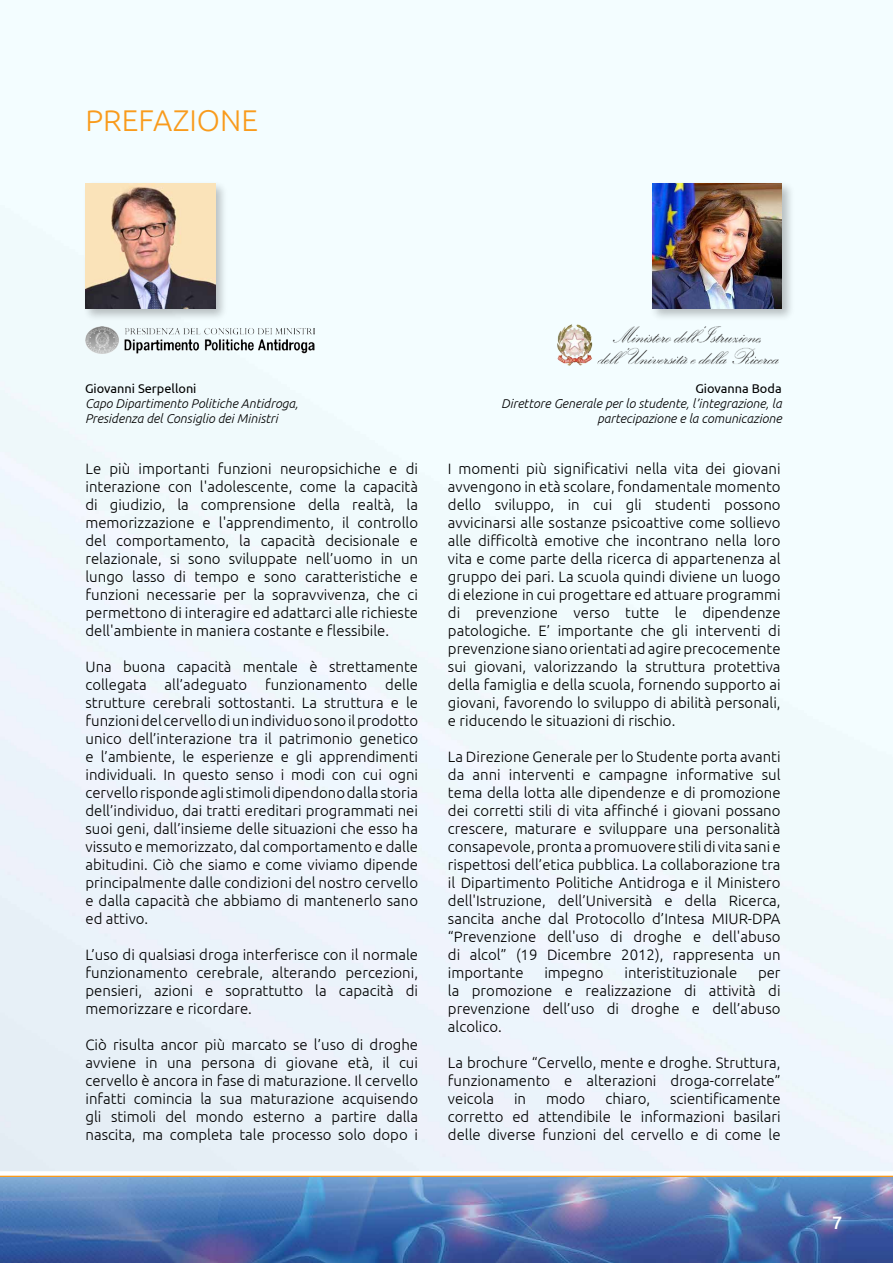
<style>
.page{position:relative;width:893px;height:1263px;background:#fff}
.page>*{position:absolute;margin:0;border:0;box-sizing:border-box;transform-origin:0 0}
.t1{font:300 30px "Ubuntu";color:#f99b1c}
.t2{font:500 18px "Ubuntu";color:#fff}
.t3{font:300 15px/18px "Ubuntu";color:#000;text-align:justify}
.t4{font:italic 300 12.75px/15.3px "Ubuntu";color:#000}
.t5{font:12.75px "Ubuntu";color:#000}
</style>
<div class="page">
<svg style="left:0;top:1171px;width:893px;height:5px"></svg>
<svg style="left:0;top:1176px;width:893px;height:2px;background:#b89f77"></svg>
<img style="left:0;top:1178px;width:893px;height:85px">
<div style="left:83px;top:180px;width:145px;height:141px;background:#000;opacity:.25"></div>
<img style="left:86px;top:183px;width:129px;height:125px">
<div style="left:649px;top:180px;width:146px;height:141px;background:#000;opacity:.25"></div>
<img style="left:652px;top:183px;width:130px;height:125px">
<img style="left:85px;top:326px;width:229px;height:27px">
<img style="left:551px;top:322px;width:231px;height:48px">
<h1 class="t1" style="left:85px;top:103px;width:174px">PREFAZIONE</h1>
<p class="t5" style="left:85px;top:381px;width:113px">Giovanni Serpelloni</p>
<p class="t4" style="left:85px;top:396px;width:215px">Capo Dipartimento Politiche Antidroga,<br>Presidenza del Consiglio dei Ministri</p>
<p class="t3" style="left:85px;top:459px;width:334px">Le più importanti funzioni neuropsichiche e di interazione con l'adolescente, come la capacità di giudizio, la comprensione della realtà, la memorizzazione e l'apprendimento, il controllo del comportamento, la capacità decisionale e relazionale, si sono sviluppate nell’uomo in un lungo lasso di tempo e sono caratteristiche e funzioni necessarie per la sopravvivenza, che ci permettono di interagire ed adattarci alle richieste dell'ambiente in maniera costante e flessibile.</p>
<p class="t3" style="left:85px;top:657px;width:334px">Una buona capacità mentale è strettamente collegata all’adeguato funzionamento delle strutture cerebrali sottostanti. La struttura e le funzioni del cervello di un individuo sono il prodotto unico dell’interazione tra il patrimonio genetico e l’ambiente, le esperienze e gli apprendimenti individuali. In questo senso i modi con cui ogni cervello risponde agli stimoli dipendono dalla storia dell’individuo, dai tratti ereditari programmati nei suoi geni, dall’insieme delle situazioni che esso ha vissuto e memorizzato, dal comportamento e dalle abitudini. Ciò che siamo e come viviamo dipende principalmente dalle condizioni del nostro cervello e dalla capacità che abbiamo di mantenerlo sano ed attivo.</p>
<p class="t3" style="left:85px;top:945px;width:334px">L’uso di qualsiasi droga interferisce con il normale funzionamento cerebrale, alterando percezioni, pensieri, azioni e soprattutto la capacità di memorizzare e ricordare.</p>
<p class="t3" style="left:85px;top:1035px;width:334px">Ciò risulta ancor più marcato se l’uso di droghe avviene in una persona di giovane età, il cui cervello è ancora in fase di maturazione. Il cervello infatti comincia la sua maturazione acquisendo gli stimoli del mondo esterno a partire dalla nascita, ma completa tale processo solo dopo i</p>
<p class="t5" style="left:695px;top:381px;width:88px">Giovanna Boda</p>
<p class="t4" style="left:501px;top:396px;width:282px;text-align:right">Direttore Generale per lo studente, l’integrazione, la partecipazione e la comunicazione</p>
<p class="t3" style="left:448px;top:459px;width:334px">I momenti più significativi nella vita dei giovani avvengono in età scolare, fondamentale momento dello sviluppo, in cui gli studenti possono avvicinarsi alle sostanze psicoattive come sollievo alle difficoltà emotive che incontrano nella loro vita e come parte della ricerca di appartenenza al gruppo dei pari. La scuola quindi diviene un luogo di elezione in cui progettare ed attuare programmi di prevenzione verso tutte le dipendenze patologiche. E’ importante che gli interventi di prevenzione siano orientati ad agire precocemente sui giovani, valorizzando la struttura protettiva della famiglia e della scuola, fornendo supporto ai giovani, favorendo lo sviluppo di abilità personali, e riducendo le situazioni di rischio.</p>
<p class="t3" style="left:448px;top:747px;width:334px">La Direzione Generale per lo Studente porta avanti da anni interventi e campagne informative sul tema della lotta alle dipendenze e di promozione dei corretti stili di vita affinché i giovani possano crescere, maturare e sviluppare una personalità consapevole, pronta a promuovere stili di vita sani e rispettosi dell’etica pubblica. La collaborazione tra il Dipartimento Politiche Antidroga e il Ministero dell'Istruzione, dell’Università e della Ricerca, sancita anche dal Protocollo d’Intesa MIUR-DPA “Prevenzione dell'uso di droghe e dell'abuso di alcol” (19 Dicembre 2012), rappresenta un importante</p>
<p class="t3" style="left:544px;top:963px;width:61px">impegno</p>
<p class="t3" style="left:624px;top:963px;width:114px">interistituzionale</p>
<p class="t3" style="left:448px;top:963px;width:334px;text-indent:310px">per la promozione e realizzazione di attività di prevenzione dell’uso di droghe e dell’abuso alcolico.</p>
<p class="t3" style="left:448px;top:1053px;width:334px">La brochure “Cervello, mente e droghe. Struttura, funzionamento e alterazioni droga-correlate” veicola</p>
<p class="t3" style="left:448px;top:1089px;width:334px;text-indent:222px">scientificamente corretto ed attendibile le informazioni basilari delle diverse funzioni del cervello e di come le</p>
<p class="t3" style="left:514px;top:1089px;width:14px">in</p>
<p class="t3" style="left:546px;top:1089px;width:41px">modo</p>
<p class="t3" style="left:605px;top:1089px;width:46px">chiaro,</p>
<p class="t2" style="left:832px;top:1211px;width:12px">7</p>
</div>
